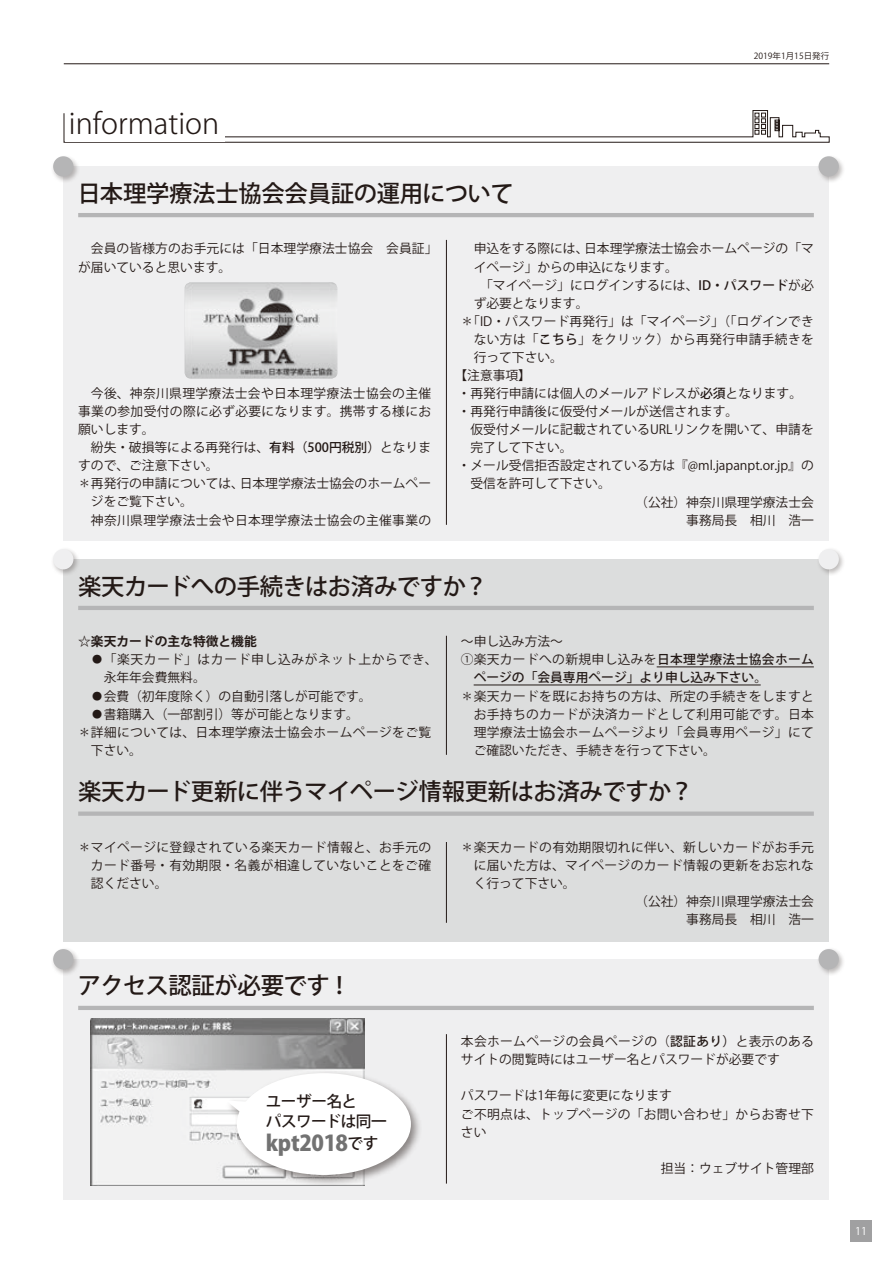
<style>
.page{position:relative;width:893px;height:1263px;background:#fff}
.page>*{position:absolute;margin:0;border:0;box-sizing:border-box;transform-origin:0 0}
.t1{font:300 28.65px "Koz Go Pro";color:#231916}
.t2{font:500 23.4px "Koz Go Pro";letter-spacing:-.02em;color:#231916}
.t3{font:800 21.6px "Koz Go Pro";letter-spacing:-.015em;color:#727272}
.t4{font:500 15.6px/19.2px "Koz Go Pro";letter-spacing:-.03em;color:#231916}
.t5{font:12.75px/18.1px "Koz Go Pro";letter-spacing:.005em;color:#231916;text-align:justify}
.t6{font:12.75px/18.1px "Koz Go Pro";letter-spacing:.03em;color:#231916}
.t7{font:12.75px "Koz Go Pro";letter-spacing:.025em;color:#231916}
.t8{font:12.75px "Koz Go Pro";letter-spacing:.05em;color:#231916}
.t9{font:500 12.75px "Koz Go Pro";color:#231916}
.t10{font:700 12.75px "Koz Go Pro";color:#231916}
.t11{font:10.65px "Koz Go Pro";color:#fff}
.t12{font:8.55px "Koz Go Pro";color:#231916}
.s1{font-weight:500}
.s2{font-weight:500;font-size:15.6px;color:#231916}
</style>
<div class="page">
<div style="left:63px;top:166px;width:766px;height:375px;background:#efeff0"></div>
<hr style="left:78px;top:213px;width:736px;height:4px;background:#b5b5b6">
<img style="left:185px;top:282px;width:152px;height:97px">
<div style="left:51px;top:154px;width:29px;height:29px;background:#231916;opacity:.3"></div>
<div style="left:53px;top:156px;width:20px;height:21px;background:#b5b5b6;border-radius:50%"></div>
<div style="left:816px;top:154px;width:30px;height:29px;background:#231916;opacity:.3"></div>
<div style="left:819px;top:156px;width:20px;height:21px;background:#b5b5b6;border-radius:50%"></div>
<hr style="left:446px;top:240px;width:1px;height:285px;background:#231916">
<div style="left:63px;top:959px;width:766px;height:240px;background:#efeff0"></div>
<hr style="left:78px;top:1006px;width:736px;height:4px;background:#b5b5b6">
<img style="left:91px;top:1018px;width:273px;height:168px">
<div style="left:224px;top:1069px;width:199px;height:117px;background:#231916;opacity:.5"></div>
<div style="left:237px;top:1073px;width:174px;height:102px;background:#fff;border-radius:50%"></div>
<svg style="left:226px;top:1100px;width:21px;height:20px"></svg>
<div style="left:51px;top:946px;width:29px;height:30px;background:#231916;opacity:.3"></div>
<div style="left:53px;top:949px;width:20px;height:20px;background:#b5b5b6;border-radius:50%"></div>
<div style="left:816px;top:946px;width:30px;height:30px;background:#231916;opacity:.3"></div>
<div style="left:819px;top:949px;width:20px;height:20px;background:#b5b5b6;border-radius:50%"></div>
<hr style="left:446px;top:1034px;width:1px;height:149px;background:#231916">
<div style="left:63px;top:559px;width:766px;height:382px;background:#dcdddd"></div>
<hr style="left:78px;top:606px;width:736px;height:4px;background:#b5b5b6">
<hr style="left:657px;top:666px;width:157px;height:1px;background:#231916">
<hr style="left:474px;top:685px;width:287px;height:1px;background:#231916">
<div style="left:78px;top:811px;width:736px;height:5px;background:#b5b5b6"></div>
<div style="left:51px;top:546px;width:29px;height:30px;background:#231916;opacity:.3"></div>
<div style="left:53px;top:549px;width:20px;height:20px;background:#efeff0;border-radius:50%"></div>
<div style="left:816px;top:546px;width:30px;height:30px;background:#231916;opacity:.3"></div>
<div style="left:819px;top:549px;width:20px;height:20px;background:#efeff0;border-radius:50%"></div>
<hr style="left:446px;top:636px;width:1px;height:119px;background:#231916">
<hr style="left:446px;top:842px;width:1px;height:81px;background:#231916">
<div style="left:850px;top:1220px;width:22px;height:22px;background:#a0a0a1"></div>
<hr style="left:64px;top:64px;width:765px;height:1px;background:#231916">
<svg style="left:64px;top:110px;width:766px;height:33px"></svg>
<div style="left:65px;top:105px;width:159px;height:37px;background:#fff"></div>
<h1 class="t1" style="left:69px;top:105px;width:152px">information</h1>
<p class="t12" style="left:754px;top:51px;width:77px">2019年1月15日発行</p>
<h2 class="t2" style="left:77px;top:178px;width:438px">日本理学療法士協会会員証の運用について</h2>
<p class="t5" style="left:78px;top:240px;width:361px;text-indent:13px">会員の皆様方のお手元には「日本理学療法士協会　会員証」が届いていると思います。</p>
<p class="t5" style="left:474px;top:240px;width:342px">申込をする際には、日本理学療法士協会ホームページの「マ</p>
<p class="t5" style="left:474px;top:258px;width:206px">イページ」からの申込になります。</p>
<p class="t5" style="left:474px;top:276px;width:342px">　「マイページ」にログインするには、<span class="s1">ID・パスワード</span>が必</p>
<p class="t5" style="left:474px;top:294px;width:116px">ず必要となります。</p>
<p class="t5" style="left:461px;top:312px;width:354px">＊「ID・パスワード再発行」は「マイページ」（「ログインでき</p>
<p class="t6" style="left:474px;top:330px;width:342px">ない方は「<span class="s1">こちら</span>」をクリック）から再発行申請手続きを</p>
<p class="t5" style="left:474px;top:348px;width:91px">行って下さい。</p>
<p class="t5" style="left:454px;top:367px;width:78px">【注意事項】</p>
<p class="t5" style="left:458px;top:385px;width:346px">・再発行申請には個人のメールアドレスが<span class="s1">必須</span>となります。</p>
<p class="t5" style="left:458px;top:403px;width:282px">・再発行申請後に仮受付メールが送信されます。</p>
<p class="t5" style="left:470px;top:421px;width:345px">仮受付メールに記載されているURLリンクを開いて、申請を</p>
<p class="t5" style="left:470px;top:439px;width:104px">完了して下さい。</p>
<p class="t5" style="left:458px;top:457px;width:358px">・メール受信拒否設定されている方は『@ml.japanpt.or.jp』の</p>
<p class="t5" style="left:470px;top:475px;width:142px">受信を許可して下さい。</p>
<p class="t5" style="left:635px;top:493px;width:180px">（公社）神奈川県理学療法士会</p>
<p class="t5" style="left:686px;top:511px;width:129px">事務局長　相川　浩一</p>
<p class="t5" style="left:78px;top:385px;width:355px;text-indent:13px">今後、神奈川県理学療法士会や日本理学療法士協会の主催事業の参加受付の際に必ず必要になります。携帯する様にお願いします。</p>
<p class="t5" style="left:91px;top:439px;width:342px">紛失・破損等による再発行は、<span class="s1">有料（500円税別）</span>となりま</p>
<p class="t5" style="left:78px;top:457px;width:142px">すので、ご注意下さい。</p>
<p class="t5" style="left:78px;top:475px;width:354px">＊再発行の申請については、日本理学療法士協会のホームペー</p>
<p class="t5" style="left:91px;top:493px;width:104px">ジをご覧下さい。</p>
<p class="t7" style="left:91px;top:512px;width:342px">神奈川県理学療法士会や日本理学療法士協会の主催事業の</p>
<h2 class="t2" style="left:78px;top:571px;width:411px">楽天カードへの手続きはお済みですか？</h2>
<p class="t10" style="left:78px;top:633px;width:180px">☆楽天カードの主な特徴と機能</p>
<p class="t8" style="left:91px;top:651px;width:348px">・「楽天カード」はカード申し込みがネット上からでき、</p>
<p class="t5" style="left:104px;top:669px;width:104px">永年年会費無料。</p>
<p class="t5" style="left:91px;top:687px;width:282px">・会費（初年度除く）の自動引落しが可能です。</p>
<p class="t5" style="left:91px;top:705px;width:269px">・書籍購入（一部割引）等が可能となります。</p>
<p class="t6" style="left:78px;top:723px;width:354px">＊詳細については、日本理学療法士協会ホームページをご覧</p>
<p class="t5" style="left:91px;top:741px;width:53px">下さい。</p>
<p class="t5" style="left:461px;top:633px;width:104px">～申し込み方法～</p>
<p class="t7" style="left:461px;top:651px;width:355px">①楽天カードへの新規申し込みを<span class="s1">日本理学療法士協会ホーム</span></p>
<p class="t9" style="left:474px;top:669px;width:295px">ページの「会員専用ページ」より申し込み下さい。</p>
<p class="t5" style="left:474px;top:687px;width:342px;text-indent:-13px">＊楽天カードを既にお持ちの方は、所定の手続きをしますとお手持ちのカードが決済カードとして利用可能です。日本理学療法士協会ホームページより「会員専用ページ」にてご確認いただき、手続きを行って下さい。</p>
<h2 class="t2" style="left:78px;top:777px;width:617px">楽天カード更新に伴うマイページ情報更新はお済みですか？</h2>
<p class="t5" style="left:91px;top:838px;width:342px;text-indent:-13px">＊マイページに登録されている楽天カード情報と、お手元のカード番号・有効期限・名義が相違していないことをご確認ください。</p>
<p class="t6" style="left:461px;top:838px;width:354px">＊楽天カードの有効期限切れに伴い、新しいカードがお手元</p>
<p class="t6" style="left:474px;top:857px;width:342px">に届いた方は、マイページのカード情報の更新をお忘れな</p>
<p class="t5" style="left:474px;top:875px;width:104px">く行って下さい。</p>
<p class="t5" style="left:635px;top:893px;width:180px">（公社）神奈川県理学療法士会</p>
<p class="t5" style="left:686px;top:911px;width:129px">事務局長　相川　浩一</p>
<h2 class="t2" style="left:78px;top:971px;width:275px">アクセス認証が必要です！</h2>
<p class="t4" style="left:266px;top:1093px;width:122px">ユーザー名と<br>パスワードは同一</p>
<h3 class="t3" style="left:266px;top:1129px;width:114px">kpt2018<span class="s2">です</span></h3>
<p class="t5" style="left:461px;top:1033px;width:355px">本会ホームページの会員ページの（<span class="s1">認証あり）</span>と表示のあるサイトの閲覧時にはユーザー名とパスワードが必要です</p>
<p class="t6" style="left:461px;top:1087px;width:354px">パスワードは1年毎に変更になります<br>ご不明点は、トップページの「お問い合わせ」からお寄せ下さい</p>
<p class="t5" style="left:661px;top:1159px;width:155px">担当：ウェブサイト管理部</p>
<p class="t11" style="left:855px;top:1224px;width:13px">11</p>
</div>
